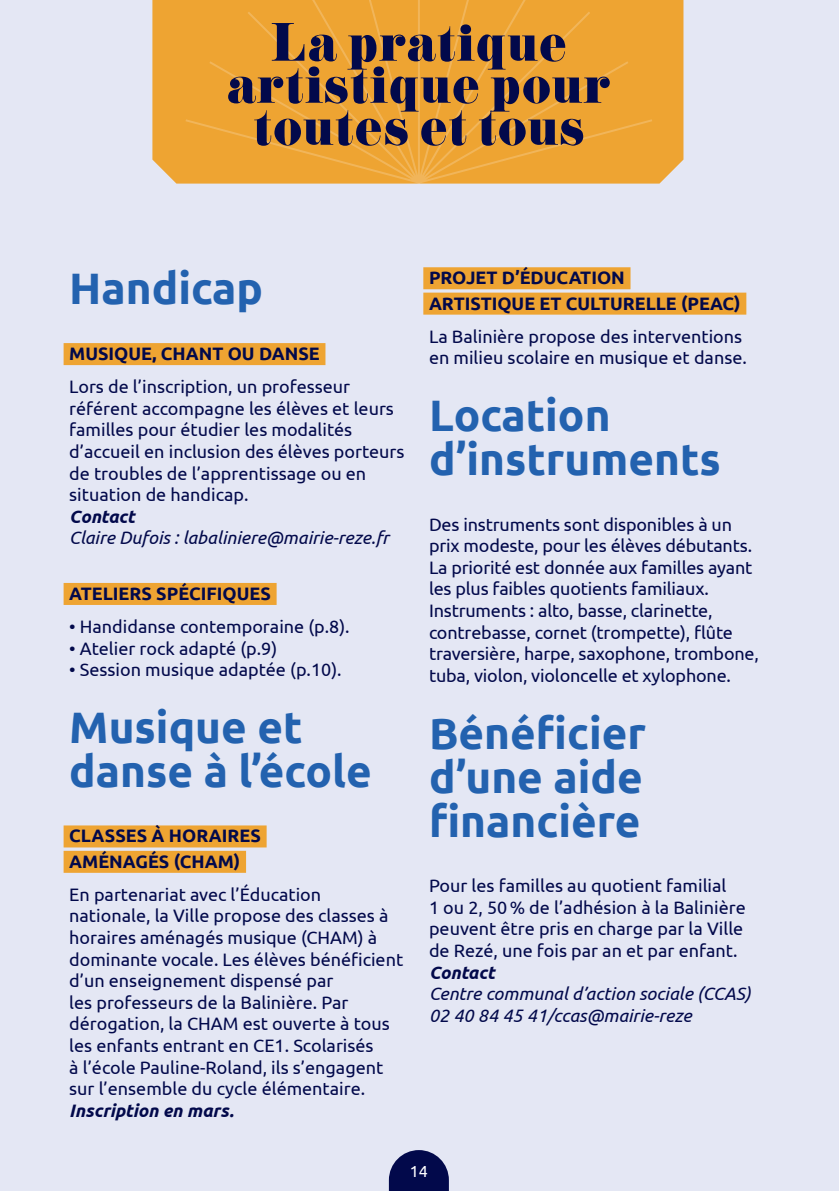
<style>
.page{position:relative;width:839px;height:1191px;background:#fff}
.page>*{position:absolute;margin:0;border:0;box-sizing:border-box;transform-origin:0 0}
.t1{font:56.4px/42px "Didoni URWD";color:#02094b;text-align:center}
.t2{font:700 44px/44px "Ubuntu";color:#2362af}
.t3{font:18px/21.6px "Ubuntu";color:#02094b}
.t4{font:700 18px/25.4px "Ubuntu";color:#02094b}
.t5{font:italic 18px/21.6px "Ubuntu";color:#02094b}
.t6{font:italic 700 18px "Ubuntu";color:#02094b}
.t7{font:16px "Ubuntu";color:#fff}
</style>
<div class="page">
<div style="left:0;top:0;width:838px;height:1191px;background:#e4e7f4"></div>
<hr style="left:838px;top:0;width:1px;height:1191px;background:#e4e7f4">
<svg style="left:389px;top:1150px;width:60px;height:41px;background:#262c66"></svg>
<svg style="left:152px;top:0;width:531px;height:184px;background:#eda83e"></svg>
<div style="left:183px;top:0;width:471px;height:184px;background:#eea432"></div>
<div style="left:64px;top:343px;width:261px;height:22px;background:#eea432"></div>
<div style="left:64px;top:583px;width:213px;height:22px;background:#eea432"></div>
<div style="left:64px;top:825px;width:203px;height:22px;background:#eea432"></div>
<div style="left:64px;top:850px;width:182px;height:22px;background:#eea432"></div>
<div style="left:423px;top:267px;width:207px;height:22px;background:#eea432"></div>
<div style="left:423px;top:293px;width:323px;height:22px;background:#eea432"></div>
<h1 class="t1" style="left:227px;top:22px;width:386px">La pratique artistique pour toutes et tous</h1>
<h2 class="t2" style="left:69px;top:266px;width:195px">Handicap</h2>
<p class="t4" style="left:69px;top:341px;width:252px">MUSIQUE, CHANT OU DANSE</p>
<p class="t3" style="left:69px;top:375px;width:337px">Lors de l’inscription, un professeur référent accompagne les élèves et leurs familles pour étudier les modalités d’accueil en inclusion des élèves porteurs de troubles de l’apprentissage ou en situation de handicap.</p>
<p class="t6" style="left:69px;top:505px;width:67px">Contact</p>
<p class="t5" style="left:69px;top:526px;width:321px">Claire Dufois : labaliniere@mairie-reze.fr</p>
<p class="t4" style="left:69px;top:580px;width:203px">ATELIERS SPÉCIFIQUES</p>
<p class="t3" style="left:69px;top:615px;width:282px">• Handidanse contemporaine (p.8).</p>
<p class="t3" style="left:69px;top:637px;width:209px">• Atelier rock adapté (p.9)</p>
<p class="t3" style="left:69px;top:658px;width:274px">• Session musique adaptée (p.10).</p>
<h2 class="t2" style="left:69px;top:704px;width:304px">Musique et danse à l’école</h2>
<p class="t4" style="left:69px;top:823px;width:193px">CLASSES À HORAIRES<br>AMÉNAGÉS (CHAM)</p>
<p class="t3" style="left:69px;top:883px;width:335px">En partenariat avec l’Éducation nationale, la Ville propose des classes à horaires aménagés musique (CHAM) à dominante vocale. Les élèves bénéficient d’un enseignement dispensé par<br>les professeurs de la Balinière. Par dérogation, la CHAM est ouverte à tous les enfants entrant en CE1. Scolarisés<br>à l’école Pauline-Roland, ils s’engagent sur l’ensemble du cycle élémentaire.</p>
<p class="t6" style="left:69px;top:1099px;width:166px">Inscription en mars.</p>
<p class="t4" style="left:429px;top:265px;width:313px">PROJET D’ÉDUCATION<br>ARTISTIQUE ET CULTURELLE (PEAC)</p>
<p class="t3" style="left:429px;top:325px;width:319px">La Balinière propose des interventions en milieu scolaire en musique et danse.</p>
<h2 class="t2" style="left:429px;top:392px;width:293px">Location d’instruments</h2>
<p class="t3" style="left:429px;top:513px;width:331px">Des instruments sont disponibles à un prix modeste, pour les élèves débutants.<br>La priorité est donnée aux familles ayant les plus faibles quotients familiaux.<br>Instruments : alto, basse, clarinette, contrebasse, cornet (trompette), flûte traversière, harpe, saxophone, trombone, tuba, violon, violoncelle et xylophone.</p>
<h2 class="t2" style="left:429px;top:710px;width:219px;text-align:justify">Bénéficier d’une aide financière</h2>
<p class="t3" style="left:429px;top:874px;width:318px">Pour les familles au quotient familial<br>1 ou 2, 50% de l’adhésion à la Balinière peuvent être pris en charge par la Ville de Rezé, une fois par an et par enfant.</p>
<p class="t6" style="left:429px;top:961px;width:67px">Contact</p>
<p class="t5" style="left:429px;top:982px;width:323px">Centre communal d’action sociale (CCAS)<br>02 40 84 45 41/ccas@mairie-reze</p>
<p class="t7" style="left:410px;top:1161px;width:20px">14</p>
</div>
